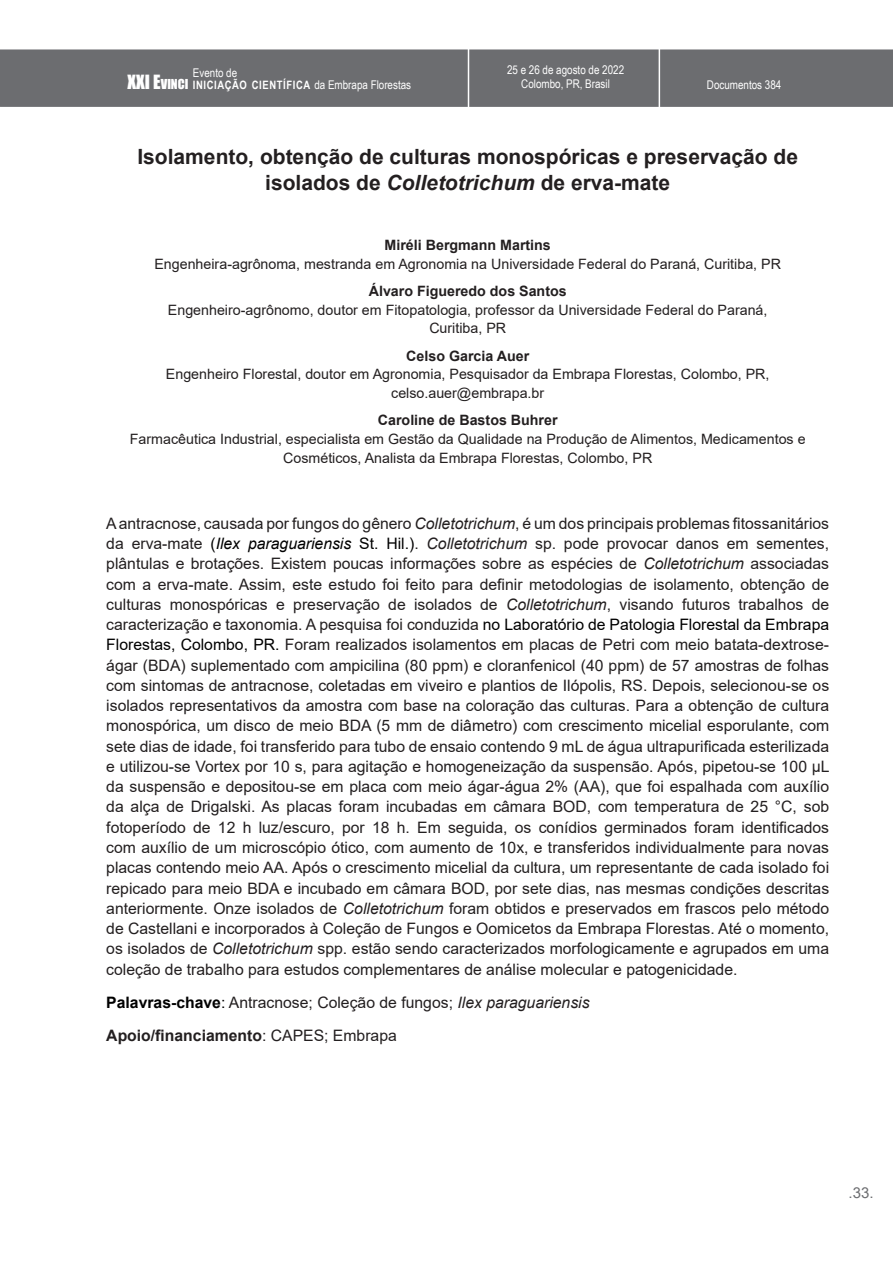
<style>
.page{position:relative;width:893px;height:1263px;background:#fff}
.page>*{position:absolute;margin:0;border:0;box-sizing:border-box;transform-origin:0 0}
.Doc_resumo_titulo{font:700 21px/25.5px "Arial";color:#231f20;text-align:center}
.Doc_resumo_texto{font:15.75px/20.2px "Arial";color:#231f20;text-align:justify}
.Doc_resumo_texto-2{font:700 15.75px "Arial";color:#231f20}
.t1{font:15px "Arial";color:#6c6d70}
.Doc_resumo_autores{font:14.25px/18.8px "Arial";color:#231f20;text-align:center}
.t2{font:12px "Arial Narrow";color:#fff}
.t3{font:700 11.55px "Arial Narrow";letter-spacing:.05em;color:#fff}
.s1{font-family:"Impact";font-weight:400;font-size:18px}
.s2{font-family:"Impact";font-weight:400;font-size:12.6px}
.s3{font-weight:400;font-size:12px}
.s4{font-style:italic}
.s5{font-weight:700}
.s6{color:#000}
.s7{font-style:italic;color:#000}
.s8{font-weight:700;color:#000}
.s9{font-weight:400}
</style>
<div class="page">
<div style="left:0;top:49px;width:893px;height:58px;background:#6c6d70"></div>
<hr style="left:468px;top:39px;width:1px;height:73px;background:#fff">
<hr style="left:659px;top:43px;width:1px;height:73px;background:#fff">
<p class="t2" style="left:507px;top:61px;width:119px">25 e 26 de agosto de 2022</p>
<p class="t2" style="left:193px;top:64px;width:46px">Evento de</p>
<p class="t3" style="left:128px;top:76px;width:285px"><span class="s1">XXI E</span><span class="s2">VINCI</span> INICIAÇÃO CIENTÍFICA <span class="s3">da Embrapa Florestas</span></p>
<p class="t2" style="left:521px;top:75px;width:90px">Colombo, PR, Brasil</p>
<p class="t2" style="left:707px;top:76px;width:76px">Documentos 384</p>
<p class="Doc_resumo_titulo" style="left:137px;top:144px;width:662px">Isolamento, obtenção de culturas monospóricas e preservação de isolados de <span class="s4">Colletotrichum</span> de erva-mate</p>
<p class="Doc_resumo_autores" style="left:154px;top:235px;width:628px"><span class="s5">Miréli Bergmann Martins<br></span>Engenheira-agrônoma, mestranda em Agronomia na Universidade Federal do Paraná, Curitiba, PR</p>
<p class="Doc_resumo_autores" style="left:168px;top:281px;width:601px"><span class="s5">Álvaro Figueredo dos Santos<br></span>Engenheiro-agrônomo, doutor em Fitopatologia, professor da Universidade Federal do Paraná,<br>Curitiba, PR</p>
<p class="Doc_resumo_autores" style="left:166px;top:346px;width:605px"><span class="s5">Celso Garcia Auer<br></span>Engenheiro Florestal, doutor em Agronomia, Pesquisador da Embrapa Florestas, Colombo, PR, celso.auer@embrapa.br</p>
<p class="Doc_resumo_autores" style="left:130px;top:411px;width:677px"><span class="s5">Caroline de Bastos Buhrer<br></span>Farmacêutica Industrial, especialista em Gestão da Qualidade na Produção de Alimentos, Medicamentos e<br>Cosméticos, Analista da Embrapa Florestas, Colombo, PR</p>
<p class="Doc_resumo_texto" style="left:106px;top:513px;width:725px">A antracnose, causada por fungos do gênero <span class="s4">Colletotrichum</span>, é um dos principais problemas fitossanitários da erva-mate <span class="s6">(</span><span class="s7">Ilex paraguariensis</span> <span class="s6">St. Hil.)</span>. <span class="s4">Colletotrichum</span> sp. pode provocar danos em sementes, plântulas e brotações. Existem poucas informações sobre as espécies de <span class="s4">Colletotrichum</span> associadas com a erva-mate. Assim, este estudo foi feito para definir metodologias de isolamento, obtenção de culturas monospóricas e preservação de isolados de <span class="s4">Colletotrichum</span>, visando futuros trabalhos de caracterização e taxonomia. A pesquisa foi conduzida <span class="s6">no Laboratório de Patologia Florestal da Embrapa Florestas, Colombo, PR.</span> Foram realizados isolamentos em placas de Petri com meio batata-dextrose&shy;ágar (BDA) suplementado com ampicilina (80 ppm) e cloranfenicol (40 ppm) de 57 amostras de folhas com sintomas de antracnose, coletadas em viveiro e plantios de Ilópolis, RS. Depois, selecionou-se os isolados representativos da amostra com base na coloração das culturas. Para a obtenção de cultura monospórica, um disco de meio BDA (5 mm de diâmetro) com crescimento micelial esporulante, com sete dias de idade, foi transferido para tubo de ensaio contendo 9 mL de água ultrapurificada esterilizada e utilizou-se Vortex por 10 s, para agitação e homogeneização da suspensão. Após, pipetou-se 100 µL da suspensão e depositou-se em placa com meio ágar-água 2% (AA), que foi espalhada com auxílio da alça de Drigalski. As placas foram incubadas em câmara BOD, com temperatura de 25 °C, sob fotoperíodo de 12 h luz/escuro, por 18 h. Em seguida, os conídios germinados foram identificados com auxílio de um microscópio ótico, com aumento de 10x, e transferidos individualmente para novas placas contendo meio AA. Após o crescimento micelial da cultura, um representante de cada isolado foi repicado para meio BDA e incubado em câmara BOD, por sete dias, nas mesmas condições descritas anteriormente. Onze isolados de <span class="s4">Colletotrichum</span> foram obtidos e preservados em frascos pelo método de Castellani e incorporados à Coleção de Fungos e Oomicetos da Embrapa Florestas. Até o momento, os isolados de <span class="s4">Colletotrichum</span> spp. estão sendo caracterizados morfologicamente e agrupados em uma coleção de trabalho para estudos complementares de análise molecular e patogenicidade.</p>
<p class="Doc_resumo_texto" style="left:106px;top:992px;width:485px"><span class="s8">Palavras-chave</span><span class="s6">:</span> Antracnose; Coleção de fungos; <span class="s4">Ilex paraguariensis</span></p>
<p class="Doc_resumo_texto-2" style="left:106px;top:1024px;width:292px">Apoio/financiamento<span class="s9">: CAPES; Embrapa</span></p>
<p class="t1" style="left:849px;top:1182px;width:27px">.33.</p>
</div>
